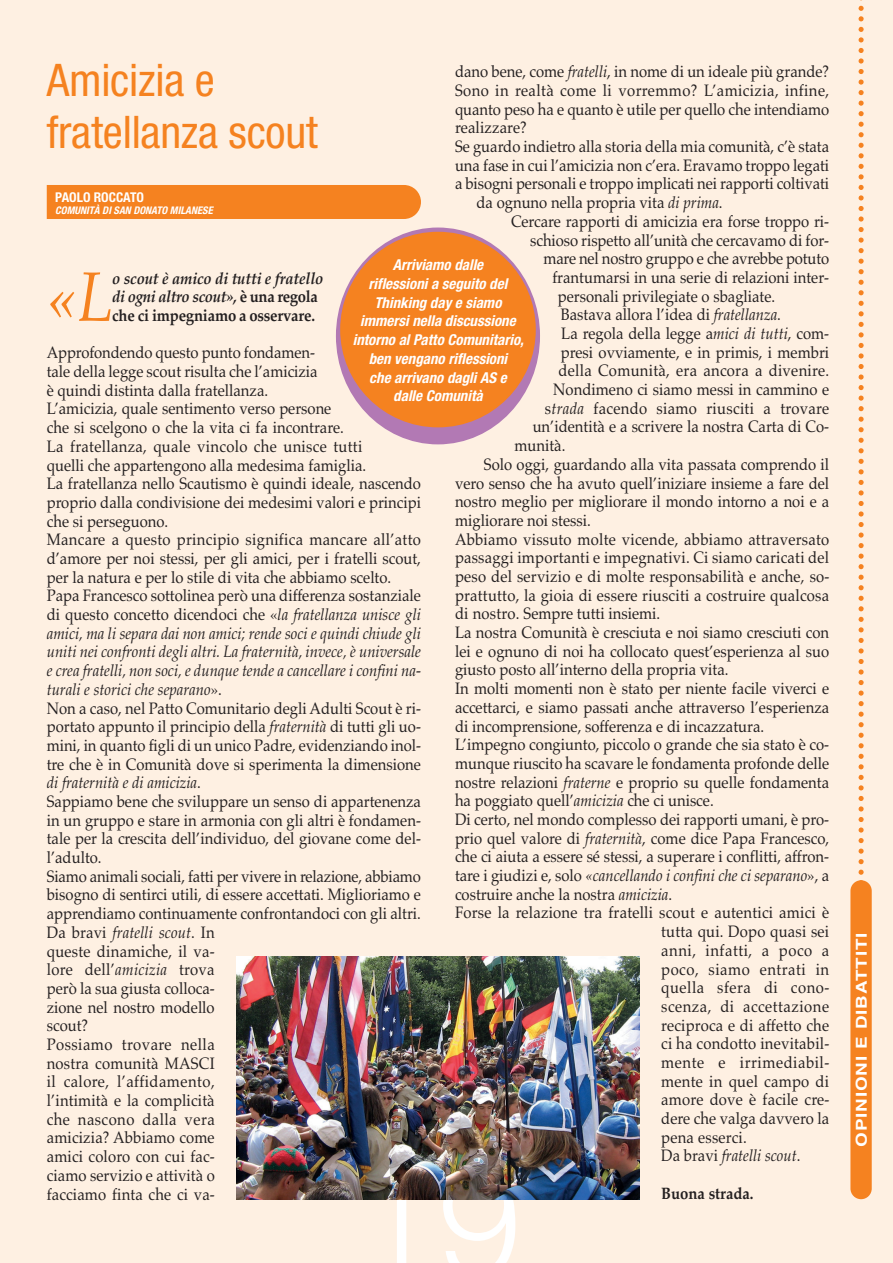
<style>
.page{position:relative;width:893px;height:1263px;background:#fef0e2}
.page>*{position:absolute;margin:0;border:0;box-sizing:border-box;transform-origin:0 0}
.t1{font:italic 70.2px "Palatino";color:#f58220;scale:.9 1}
.t2{font:condensed 45px/52.5px "Helvetica Neue";letter-spacing:-.005em;color:#f58220}
.t3{font:16.5px/18.8px "Palatino";color:#231f20;scale:.9 1}
.t4{font:16.5px "Palatino";letter-spacing:.035em;color:#231f20;scale:.9 1}
.t5{font:italic 700 16.5px/18.8px "Palatino";letter-spacing:-.01em;color:#231f20;scale:.9 1}
.t6{font:italic 16.5px "Palatino";color:#231f20;scale:.9 1}
.t7{font:16.5px "Palatino";letter-spacing:.02em;color:#231f20;scale:.9 1}
.t8{font:16.5px "Palatino";letter-spacing:.025em;color:#231f20;scale:.9 1}
.t9{font:700 16.5px "Palatino";color:#231f20;scale:.9 1}
.t10{font:italic 700 condensed 15px/18.8px "Helvetica Neue";color:#fff;text-align:center}
.t11{font:700 15px "Helvetica";letter-spacing:.05em;color:#fff;scale:1.25 1}
.t12{font:700 condensed 13.5px "Helvetica Neue";color:#fff}
.t13{font:italic 700 condensed 10.5px "Helvetica Neue";color:#fff}
.s1{font-style:italic}
.s2{font-style:normal}
</style>
<div class="page">
<svg style="left:858px;top:0;width:6px;height:880px"></svg>
<div style="left:850px;top:880px;width:22px;height:319px;background:#f58220;border-radius:11px"></div>
<div style="left:47px;top:185px;width:374px;height:34px;background:#f58220"></div>
<div style="left:336px;top:228px;width:204px;height:216px;background:#b279b4;border-radius:50%"></div>
<div style="left:340px;top:232px;width:196px;height:195px;background:#f58220;border-radius:50%"></div>
<img style="left:236px;top:957px;width:404px;height:242px">
<h2 class="t2" style="left:47px;top:58px;width:272px">Amicizia e fratellanza scout</h2>
<p class="t3" style="left:455px;top:64px;width:417px">dano bene, come <span class="s1">fratelli</span>, in nome di un ideale più grande?</p>
<p class="t8" style="left:455px;top:84px;width:417px">Sono in realtà come li vorremmo? L’amicizia, infine,</p>
<p class="t3" style="left:455px;top:102px;width:417px">quanto peso ha e quanto è utile per quello che intendiamo</p>
<p class="t3" style="left:455px;top:120px;width:81px">realizzare?</p>
<p class="t3" style="left:455px;top:139px;width:417px">Se guardo indietro alla storia della mia comunità, c’è stata</p>
<p class="t3" style="left:455px;top:158px;width:417px">una fase in cui l’amicizia non c’era. Eravamo troppo legati</p>
<p class="t3" style="left:455px;top:176px;width:417px">a bisogni personali e troppo implicati nei rapporti coltivati</p>
<p class="t3" style="left:476px;top:195px;width:275px">da ognuno nella propria vita <span class="s1">di prima</span>.</p>
<p class="t3" style="left:511px;top:214px;width:355px">Cercare rapporti di amicizia era forse troppo ri-</p>
<p class="t3" style="left:530px;top:232px;width:333px">schioso rispetto all’unità che cercavamo di for-</p>
<p class="t3" style="left:543px;top:251px;width:319px">mare nel nostro gruppo e che avrebbe potuto</p>
<p class="t3" style="left:552px;top:270px;width:309px">frantumarsi in una serie di relazioni inter-</p>
<p class="t3" style="left:558px;top:289px;width:243px">personali privilegiate o sbagliate.</p>
<p class="t3" style="left:561px;top:307px;width:246px">Bastava allora l’idea di <span class="s1">fratellanza</span>.</p>
<p class="t3" style="left:561px;top:326px;width:299px">La regola della legge a<span class="s1">mici di tutti</span>, com-</p>
<p class="t3" style="left:561px;top:345px;width:300px">presi ovviamente, e in primis, i membri</p>
<p class="t7" style="left:559px;top:364px;width:302px">della Comunità, era ancora a divenire.</p>
<p class="t3" style="left:553px;top:382px;width:308px">Nondimeno ci siamo messi in cammino e</p>
<p class="t7" style="left:545px;top:402px;width:317px">s<span class="s1">trada</span> facendo siamo riusciti a trovare</p>
<p class="t3" style="left:533px;top:419px;width:331px">un’identità e a scrivere la nostra Carta di Co-</p>
<p class="t3" style="left:514px;top:438px;width:58px">munità.</p>
<p class="t3" style="left:484px;top:457px;width:385px">Solo oggi, guardando alla vita passata comprendo il</p>
<p class="t3" style="left:455px;top:475px;width:417px">vero senso che ha avuto quell’iniziare insieme a fare del</p>
<p class="t3" style="left:455px;top:494px;width:417px">nostro meglio per migliorare il mondo intorno a noi e a</p>
<p class="t3" style="left:455px;top:513px;width:152px">migliorare noi stessi.</p>
<p class="t3" style="left:455px;top:531px;width:417px">Abbiamo vissuto molte vicende, abbiamo attraversato</p>
<p class="t3" style="left:455px;top:550px;width:417px">passaggi importanti e impegnativi. Ci siamo caricati del</p>
<p class="t3" style="left:455px;top:569px;width:418px">peso del servizio e di molte responsabilità e anche, so-</p>
<p class="t3" style="left:455px;top:588px;width:417px">prattutto, la gioia di essere riusciti a costruire qualcosa</p>
<p class="t3" style="left:455px;top:606px;width:230px">di nostro. Sempre tutti insiemi.</p>
<p class="t3" style="left:455px;top:625px;width:417px">La nostra Comunità è cresciuta e noi siamo cresciuti con</p>
<p class="t3" style="left:455px;top:644px;width:417px">lei e ognuno di noi ha collocato quest’esperienza al suo</p>
<p class="t3" style="left:455px;top:662px;width:305px">giusto posto all’interno della propria vita.</p>
<p class="t3" style="left:455px;top:681px;width:417px">In molti momenti non è stato per niente facile viverci e</p>
<p class="t3" style="left:455px;top:700px;width:417px">accettarci, e siamo passati anche attraverso l’esperienza</p>
<p class="t3" style="left:455px;top:718px;width:345px">di incomprensione, sofferenza e di incazzatura.</p>
<p class="t3" style="left:455px;top:737px;width:417px">L’impegno congiunto, piccolo o grande che sia stato è co-</p>
<p class="t3" style="left:455px;top:756px;width:417px">munque riuscito ha scavare le fondamenta profonde delle</p>
<p class="t3" style="left:455px;top:774px;width:417px">nostre relazioni <span class="s1">fraterne</span> e proprio su quelle fondamenta</p>
<p class="t3" style="left:455px;top:793px;width:289px">ha poggiato quell’<span class="s1">amicizia</span> che ci unisce.</p>
<p class="t3" style="left:455px;top:812px;width:417px">Di certo, nel mondo complesso dei rapporti umani, è pro-</p>
<p class="t3" style="left:455px;top:831px;width:417px">prio quel valore di <span class="s1">fraternità</span>, come dice Papa Francesco,</p>
<p class="t3" style="left:455px;top:849px;width:417px">che ci aiuta a essere sé stessi, a superare i conflitti, affron-</p>
<p class="t6" style="left:455px;top:869px;width:417px"><span class="s2">tare i giudizi e, solo</span> «cancellando i confini che ci separano<span class="s2">», a</span></p>
<p class="t3" style="left:455px;top:887px;width:243px">costruire anche la nostra <span class="s1">amicizia</span>.</p>
<p class="t3" style="left:455px;top:905px;width:417px">Forse la relazione tra fratelli scout e autentici amici è</p>
<p class="t3" style="left:661px;top:924px;width:188px">tutta qui. Dopo quasi sei</p>
<p class="t4" style="left:661px;top:944px;width:188px">anni, infatti, a poco a</p>
<p class="t4" style="left:661px;top:962px;width:188px">poco, siamo entrati in</p>
<p class="t4" style="left:661px;top:981px;width:188px">quella sfera di cono-</p>
<p class="t4" style="left:661px;top:1000px;width:188px">scenza, di accettazione</p>
<p class="t3" style="left:661px;top:1017px;width:188px">reciproca e di affetto che</p>
<p class="t3" style="left:661px;top:1036px;width:188px">ci ha condotto inevitabil-</p>
<p class="t4" style="left:661px;top:1056px;width:188px">mente e irrimediabil-</p>
<p class="t3" style="left:661px;top:1073px;width:188px">mente in quel campo di</p>
<p class="t3" style="left:661px;top:1092px;width:188px">amore dove è facile cre-</p>
<p class="t3" style="left:661px;top:1111px;width:188px">dere che valga davvero la</p>
<p class="t3" style="left:661px;top:1130px;width:97px">pena esserci.</p>
<p class="t6" style="left:661px;top:1149px;width:156px"><span class="s2">Da bravi</span> fratelli scout<span class="s2">.</span></p>
<p class="t9" style="left:661px;top:1187px;width:104px">Buona strada.</p>
<p class="t12" style="left:55px;top:192px;width:90px">PAOLO ROCCATO</p>
<p class="t13" style="left:55px;top:206px;width:161px">COMUNITÀ DISAN DONATO MILANESE</p>
<p class="t10" style="left:353px;top:257px;width:175px">Arriviamo dalle<br>riflessionia seguito del<br>Thinking day e siamo immersinella discussione intorno alPatto Comunitario, ben vengano riflessioni<br>che arrivano dagliAS e dalle Comunità</p>
<h1 class="t1" style="left:47px;top:270px;width:75px">«L</h1>
<p class="t5" style="left:112px;top:270px;width:236px">o scout è amico di tutti e fratello di ogni altro scout», <span class="s2">è una regola che ci impegniamo a osservare.</span></p>
<p class="t3" style="left:47px;top:345px;width:417px">Approfondendo questo punto fondamen-<br>tale della legge scout risulta che l’amicizia<br>è quindi distinta dalla fratellanza.<br>L’amicizia, quale sentimento verso persone<br>che si scelgono o che la vita ci fa incontrare.<br>La fratellanza, quale vincolo che unisce tutti<br>quelli che appartengono alla medesima famiglia.<br>La fratellanza nello Scautismo è quindi ideale, nascendo proprio dalla condivisione dei medesimi valori e principi che si perseguono.<br>Mancare a questo principio significa mancare all’atto d’amore per noi stessi, per gli amici, per i fratelli scout, per la natura e per lo stile di vita che abbiamo scelto.<br>Papa Francesco sottolinea però una differenza sostanziale di questo concetto dicendoci che «<span class="s1">la fratellanza unisce gli amici, ma li separa dai non amici; rende soci e quindi chiude gli uniti nei confronti degli altri. La fraternità, invece, è universale e crea fratelli, non soci, e dunque tende a cancellare i confini na&shy;turali e storici che separano</span>».<br>Non a caso, nel Patto Comunitario degli Adulti Scout è ri&shy;portato appunto il principio della <span class="s1">fraternità</span> di tutti gli uo&shy;mini, in quanto figli di un unico Padre, evidenziando inol&shy;tre che è in Comunità dove si sperimenta la dimensione <span class="s1">di fraternità e di amicizia</span>.<br>Sappiamo bene che sviluppare un senso di appartenenza in un gruppo e stare in armonia con gli altri è fondamen&shy;tale per la crescita dell’individuo, del giovane come del&shy;l’adulto.<br>Siamo animali sociali, fatti per vivere in relazione, abbiamo bisogno di sentirci utili, di essere accettati. Miglioriamo e apprendiamo continuamente confrontandoci con gli altri.<br>Da bravi <span class="s1">fratelli scout</span>. In<br>queste dinamiche, il va-<br>lore dell’<span class="s1">amicizia</span> trova<br>però la sua giusta colloca-<br>zione nel nostro modello<br>scout?<br>Possiamo trovare nella<br>nostra comunità MASCI<br>il calore, l’affidamento,<br>l’intimità e la complicità<br>che nascono dalla vera<br>amicizia? Abbiamo come<br>amici coloro con cui fac-<br>ciamo servizio e attività o<br>facciamo finta che ci va-</p>
<p class="t11" style="left:853px;top:1147px;width:173px;rotate:-90deg">OPINIONI E DIBATTITI</p>
</div>
